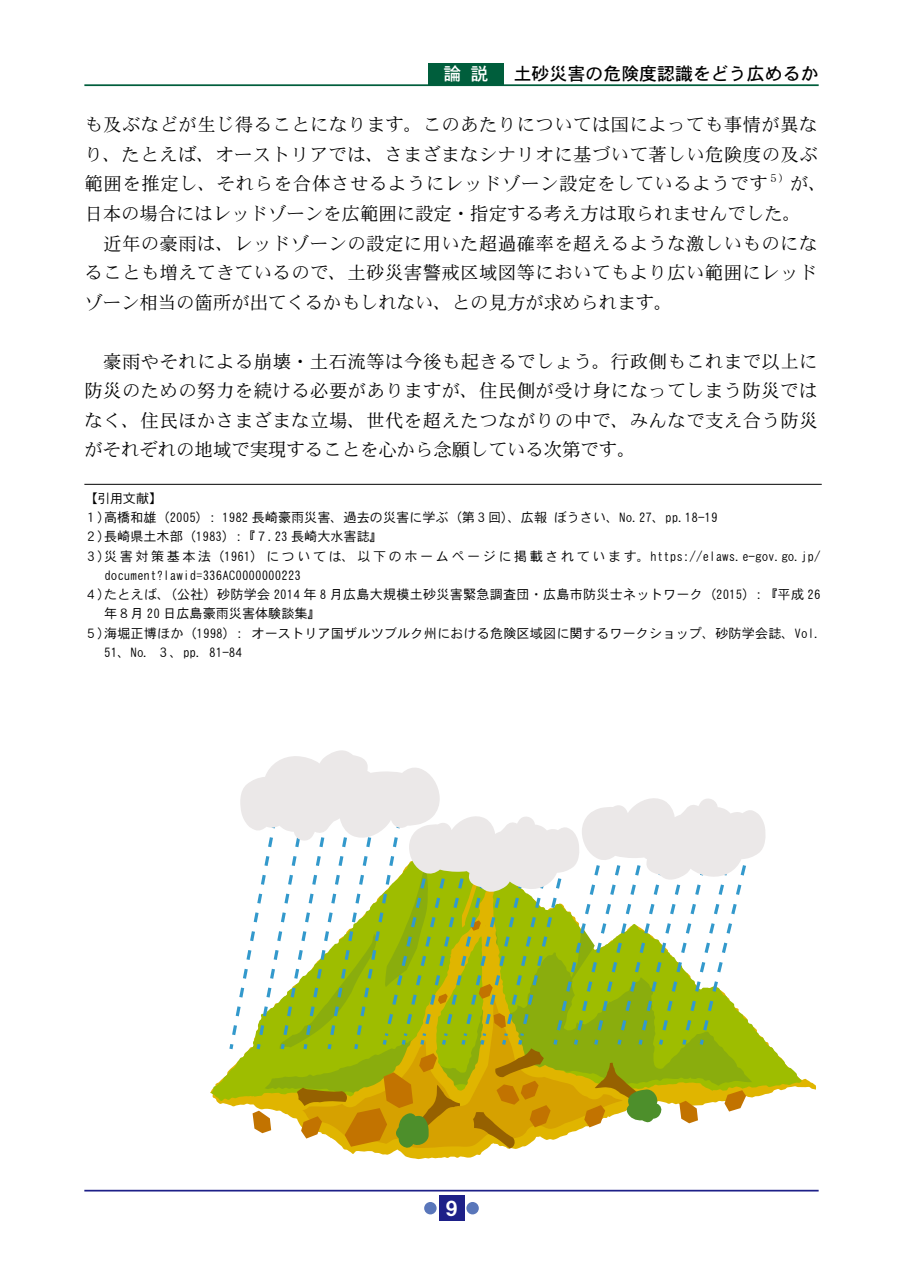
<style>
.page{position:relative;width:903px;height:1275px;background:#fff}
.page>*{position:absolute;margin:0;border:0;box-sizing:border-box;transform-origin:0 0}
.t1{font:21px "DFHS Gothic W7 WIN RKSJ H";color:#fff}
.t2{font:18.38px/29.6px "DFHS Mincho W3 WIN RKSJ H";letter-spacing:.025em;color:#000;text-align:justify}
.t3{font:17.85px "DFHS Gothic W5 WIN RKSJ H";color:#000}
.t4{font:17.85px "DFHS Gothic W5 WING RKSJ H";color:#fff}
.t5{font:13.12px "DFHS Gothic W3 WIN RKSJ H";color:#000}
.t6{font:13.12px "DFHS Gothic W3 WIN RKSJ H";letter-spacing:.195em;color:#000}
.t7{font:10.67px "DFHS Mincho W3 WIN RKSJ H";color:#000}
</style>
<div class="page">
<hr style="left:84px;top:1190px;width:735px;height:1px;background:#1d2088">
<div style="left:439px;top:1196px;width:25px;height:25px;background:#1d2088"></div>
<div style="left:466px;top:1202px;width:13px;height:12px;background:#5976ba;border-radius:50%"></div>
<div style="left:424px;top:1202px;width:13px;height:12px;background:#5976ba;border-radius:50%"></div>
<hr style="left:84px;top:84px;width:735px;height:2px;background:#005e3c">
<div style="left:428px;top:63px;width:76px;height:21px;background:#005e3c"></div>
<hr style="left:84px;top:484px;width:738px;height:1px;background:#000">
<svg style="left:211px;top:1042px;width:591px;height:59px"></svg>
<svg style="left:344px;top:1149px;width:142px;height:10px"></svg>
<svg style="left:229px;top:750px;width:537px;height:399px"></svg>
<p class="t4" style="left:444px;top:64px;width:46px">論　説</p>
<p class="t3" style="left:514px;top:65px;width:306px">土砂災害の危険度認識をどう広めるか</p>
<p class="t2" style="left:84px;top:111px;width:735px">も及ぶなどが生じ得ることになります。このあたりについては国によっても事情が異なり、たとえば、オーストリアでは、さまざまなシナリオに基づいて著しい危険度の及ぶ範囲を推定し、それらを合体させるようにレッドゾーン設定をしているようです</p>
<p class="t7" style="left:768px;top:172px;width:23px">５）</p>
<p class="t2" style="left:84px;top:170px;width:744px;text-align:left;text-indent:706px">が、日本の場合にはレッドゾーンを広範囲に設定・指定する考え方は取られませんでした。<br>　近年の豪雨は、レッドゾーンの設定に用いた超過確率を超えるような激しいものになることも増えてきているので、土砂災害警戒区域図等においてもより広い範囲にレッドゾーン相当の箇所が出てくるかもしれない、との見方が求められます。</p>
<p class="t2" style="left:84px;top:347px;width:735px">　豪雨やそれによる崩壊・土石流等は今後も起きるでしょう。行政側もこれまで以上に防災のための努力を続ける必要がありますが、住民側が受け身になってしまう防災ではなく、住民ほかさまざまな立場、世代を超えたつながりの中で、みんなで支え合う防災がそれぞれの地域で実現することを心から念願している次第です。</p>
<p class="t5" style="left:84px;top:491px;width:80px">【引用文献】</p>
<p class="t5" style="left:84px;top:511px;width:635px">１）高橋和雄（2005）: 1982 長崎豪雨災害、過去の災害に学ぶ（第３回）、広報 ぼうさい、No.27、pp.18-19</p>
<p class="t5" style="left:84px;top:530px;width:300px">２）長崎県土木部（1983）: 『７.23 長崎大水害誌』</p>
<p class="t6" style="left:84px;top:549px;width:738px">３）災害対策基本法（1961）については、以下のホームページに掲載されています。https://elaws.e-gov.go.jp/</p>
<p class="t5" style="left:104px;top:568px;width:198px">document?lawid=336AC0000000223</p>
<p class="t5" style="left:84px;top:588px;width:738px">４）たとえば、（公社）砂防学会 2014 年 8 月広島大規模土砂災害緊急調査団・広島市防災士ネットワーク（2015）: 『平成 26</p>
<p class="t5" style="left:104px;top:607px;width:218px">年８月 20 日広島豪雨災害体験談集』</p>
<p class="t5" style="left:84px;top:626px;width:738px">５）海堀正博ほか（1998）: オーストリア国ザルツブルク州における危険区域図に関するワークショップ、砂防学会誌、Vol.</p>
<p class="t5" style="left:104px;top:646px;width:139px">51、No. ３、pp. 81-84</p>
<p class="t1" style="left:441px;top:1198px;width:22px">９</p>
</div>
